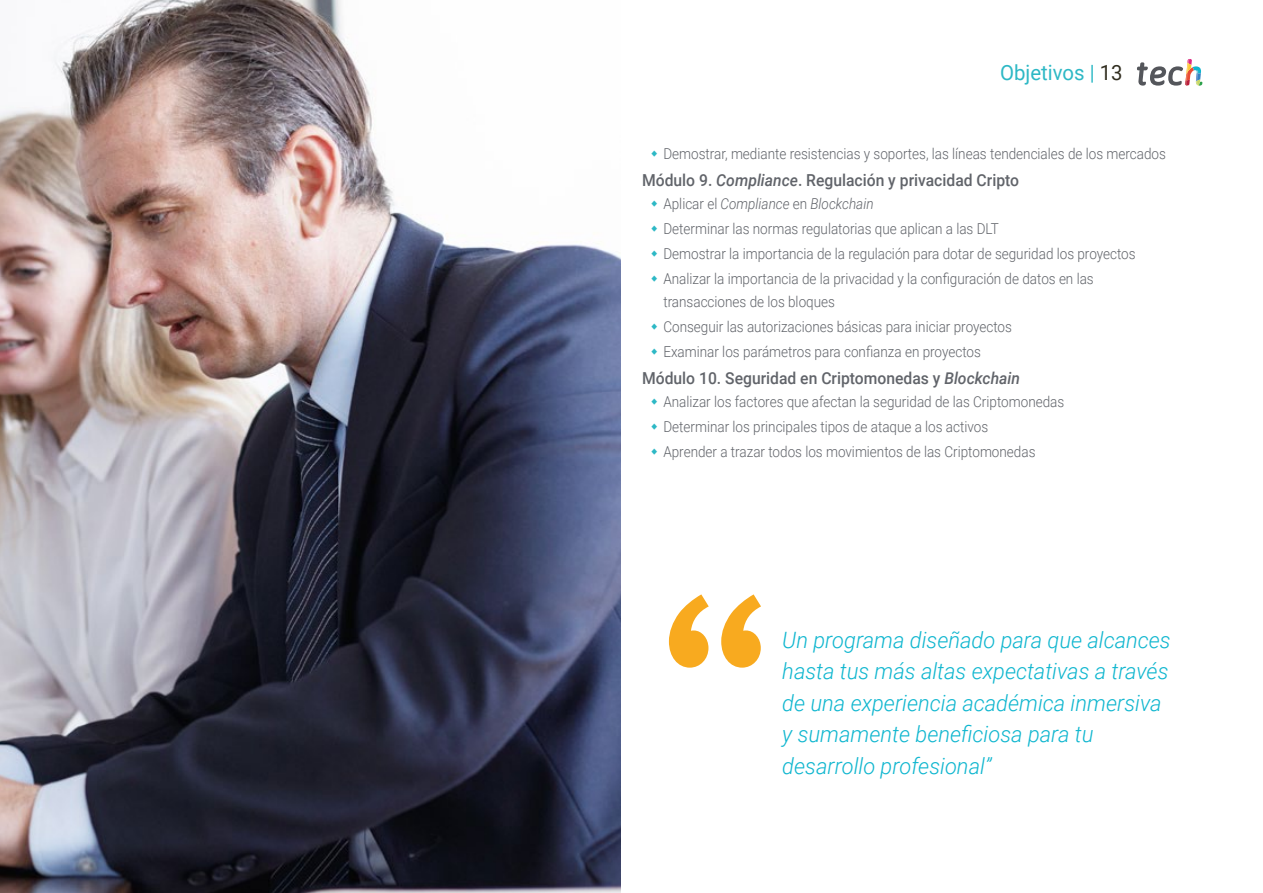
<style>
.page{position:relative;width:1263px;height:893px;background:#fff}
.page>*{position:absolute;margin:0;border:0;box-sizing:border-box;transform-origin:0 0}
.t1{font:italic 300 22.5px/31.5px "Roboto";color:#0fb6cf}
.t2{font:21px "Roboto";color:#2db8c5}
.t3{font:500 16.5px "Roboto";color:#61646a;scale:.95 1}
.t4{font:300 15px/25px "Roboto";color:#61646a;scale:.9 1}
.s1{color:#312e20}
.s2{font-style:italic}
</style>
<div class="page">
<svg style="left:1137px;top:59px;width:65px;height:27px"></svg>
<img style="left:0;top:0;width:621px;height:893px">
<svg style="left:669px;top:594px;width:92px;height:74px"></svg>
<h2 class="t2" style="left:1000px;top:57px;width:124px">Objetivos | <span class="s1">13</span></h2>
<p class="t4" style="left:663px;top:141px;width:560px">Demostrar, mediante resistencias y soportes, las líneas tendenciales de los mercados</p>
<p class="t3" style="left:642px;top:169px;width:398px">Módulo 9. <span class="s2">Compliance</span>. Regulación y privacidad Cripto</p>
<p class="t4" style="left:663px;top:191px;width:526px">Aplicar el <span class="s2">Compliance</span> en <span class="s2">Blockchain<br></span>Determinar las normas regulatorias que aplican a las DLT<br>Demostrar la importancia de la regulación para dotar de seguridad los proyectos Analizar la importancia de la privacidad y la configuración de datos en las</p>
<p class="t4" style="left:663px;top:288px;width:389px">transacciones de los bloques<br>Conseguir las autorizaciones básicas para iniciar proyectos<br>Examinar los parámetros para confianza en proyectos</p>
<p class="t3" style="left:642px;top:367px;width:399px">Módulo 10. Seguridad en Criptomonedas y <span class="s2">Blockchain</span></p>
<p class="t4" style="left:663px;top:389px;width:447px">Analizar los factores que afectan la seguridad de las Criptomonedas<br>Determinar los principales tipos de ataque a los activos<br>Aprender a trazar todos los movimientos de las Criptomonedas</p>
<h1 class="t1" style="left:782px;top:623px;width:390px">Un programa diseñado para que alcances hasta tus más altas expectativas a través de una experiencia académica inmersiva y sumamente beneficiosa para tu desarrollo profesional”</h1>
</div>
